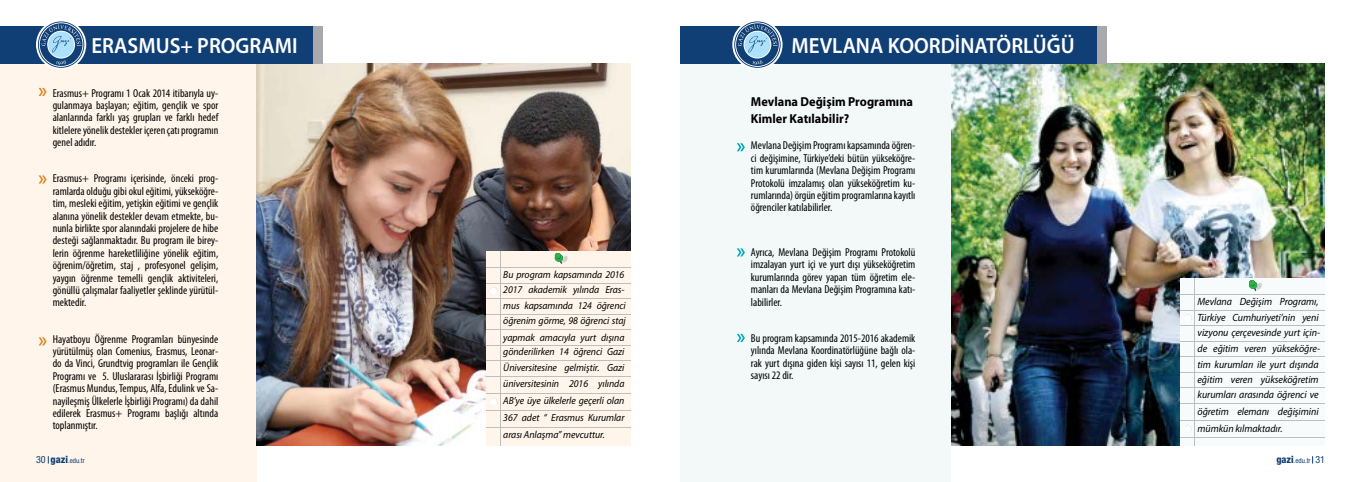
<style>
.page{position:relative;width:1361px;height:482px;background:#fff}
.page>*{position:absolute;margin:0;border:0;box-sizing:border-box;transform-origin:0 0}
.t1{font:600 22px "Myriad Pro";color:#fff;scale:.95 1}
.t2{font:700 13px/17px "Myriad Pro";color:#000;scale:.95 1}
.t3{font:condensed 11.5px/12.4px "Myriad Pro";color:#000;text-align:justify}
.t4{font:italic 10.5px/15.7px "Myriad Pro";letter-spacing:-.005em;color:#000;scale:.95 1}
.t5{font:italic 10.3px/15.7px "Myriad Pro";letter-spacing:-.005em;color:#000;scale:.95 1}
.t6{font:condensed 7px "Helvetica Neue LT Std";color:#103f76}
.s1{font-size:10px}
.s2{font-weight:800;font-size:10px}
</style>
<div class="page">
<div style="left:0;top:57px;width:256px;height:425px;background:#fff5ea"></div>
<img style="left:256px;top:64px;width:374px;height:382px">
<img style="left:951px;top:64px;width:374px;height:382px">
<div style="left:680px;top:57px;width:271px;height:425px;background:#f2f9f8"></div>
<div style="left:0;top:26px;width:313px;height:38px;background:#103f76"></div>
<div style="left:680px;top:26px;width:417px;height:38px;background:#103f76"></div>
<div style="left:486px;top:251px;width:145px;height:195px;background:#fff5ea"></div>
<hr style="left:500px;top:251px;width:1px;height:195px;background:#bcbec0">
<hr style="left:486px;top:268px;width:145px;height:1px;background:#bcbec0">
<hr style="left:486px;top:283px;width:145px;height:1px;background:#bcbec0">
<hr style="left:486px;top:299px;width:145px;height:1px;background:#bcbec0">
<hr style="left:486px;top:314px;width:145px;height:1px;background:#bcbec0">
<hr style="left:486px;top:330px;width:145px;height:1px;background:#bcbec0">
<hr style="left:486px;top:345px;width:145px;height:1px;background:#bcbec0">
<hr style="left:486px;top:361px;width:145px;height:1px;background:#bcbec0">
<hr style="left:486px;top:376px;width:145px;height:1px;background:#bcbec0">
<hr style="left:486px;top:393px;width:145px;height:1px;background:#bcbec0">
<hr style="left:486px;top:427px;width:145px;height:1px;background:#bcbec0">
<hr style="left:486px;top:410px;width:145px;height:1px;background:#bcbec0">
<svg style="left:490px;top:287px;width:7px;height:7px"></svg>
<svg style="left:490px;top:398px;width:7px;height:7px"></svg>
<svg style="left:554px;top:253px;width:14px;height:11px"></svg>
<div style="left:1180px;top:278px;width:145px;height:168px;background:#f8fbfb"></div>
<hr style="left:1194px;top:278px;width:1px;height:167px;background:#bcbec0">
<hr style="left:1180px;top:295px;width:145px;height:1px;background:#bcbec0">
<hr style="left:1180px;top:310px;width:145px;height:1px;background:#bcbec0">
<hr style="left:1180px;top:326px;width:145px;height:1px;background:#bcbec0">
<hr style="left:1180px;top:341px;width:145px;height:1px;background:#bcbec0">
<hr style="left:1180px;top:357px;width:145px;height:1px;background:#bcbec0">
<hr style="left:1180px;top:372px;width:145px;height:1px;background:#bcbec0">
<hr style="left:1180px;top:388px;width:145px;height:1px;background:#bcbec0">
<hr style="left:1180px;top:403px;width:145px;height:1px;background:#bcbec0">
<hr style="left:1180px;top:420px;width:145px;height:1px;background:#bcbec0">
<hr style="left:1180px;top:437px;width:145px;height:1px;background:#bcbec0">
<svg style="left:1249px;top:280px;width:13px;height:11px"></svg>
<div style="left:313px;top:26px;width:9px;height:38px;background:#a7a9ac"></div>
<div style="left:1097px;top:26px;width:9px;height:38px;background:#a7a9ac"></div>
<svg style="left:39px;top:88px;width:8px;height:8px"></svg>
<svg style="left:737px;top:143px;width:8px;height:8px"></svg>
<svg style="left:39px;top:175px;width:8px;height:9px"></svg>
<svg style="left:737px;top:248px;width:8px;height:8px"></svg>
<svg style="left:39px;top:337px;width:8px;height:8px"></svg>
<svg style="left:737px;top:334px;width:8px;height:8px"></svg>
<svg style="left:36px;top:20px;width:50px;height:50px"></svg>
<svg style="left:38px;top:21px;width:46px;height:47px"></svg>
<svg style="left:39px;top:22px;width:44px;height:45px"></svg>
<div style="left:40px;top:23px;width:42px;height:43px;background:#103f76;border-radius:50%"></div>
<svg style="left:47px;top:31px;width:28px;height:28px"></svg>
<svg style="left:48px;top:32px;width:26px;height:26px"></svg>
<svg style="left:56px;top:60px;width:10px;height:5px"></svg>
<svg style="left:42px;top:24px;width:39px;height:29px"></svg>
<svg style="left:732px;top:20px;width:50px;height:50px"></svg>
<svg style="left:734px;top:21px;width:46px;height:47px"></svg>
<svg style="left:735px;top:22px;width:44px;height:45px"></svg>
<div style="left:736px;top:23px;width:43px;height:43px;background:#103f76;border-radius:50%"></div>
<svg style="left:743px;top:31px;width:28px;height:28px"></svg>
<svg style="left:744px;top:32px;width:26px;height:26px"></svg>
<svg style="left:752px;top:60px;width:10px;height:5px"></svg>
<svg style="left:738px;top:24px;width:40px;height:29px"></svg>
<h1 class="t1" style="left:91px;top:31px;width:218px">ERASMUS+ PROGRAMI</h1>
<h1 class="t1" style="left:791px;top:31px;width:299px">MEVLANA KOORDİNATÖRLÜĞÜ</h1>
<p class="t3" style="left:53px;top:86px;width:167px">Erasmus+ Programı 1 Ocak 2014 itibarıyla uy&shy;gulanmaya başlayan; eğitim, gençlik ve spor alanlarında farklı yaş grupları ve farklı hedef kitlelere yönelik destekler içeren çatı programın genel adıdır.</p>
<p class="t3" style="left:53px;top:172px;width:167px">Erasmus+ Programı içerisinde, önceki prog&shy;ramlarda olduğu gibi okul eğitimi, yükseköğre&shy;tim, mesleki eğitim, yetişkin eğitimi ve gençlik alanına yönelik destekler devam etmekte, bu&shy;nunla birlikte spor alanındaki projelere de hibe desteği sağlanmaktadır. Bu program ile birey&shy;lerin öğrenme hareketliliğine yönelik eğitim, öğrenim/öğretim, staj , profesyonel gelişim, yaygın öğrenme temelli gençlik aktiviteleri, gönüllü çalışmalar faaliyetler şeklinde yürütül&shy;mektedir.</p>
<p class="t3" style="left:53px;top:332px;width:167px">Hayatboyu Öğrenme Programları bünyesinde yürütülmüş olan Comenius, Erasmus, Leonar&shy;do da Vinci, Grundtvig programları ile Gençlik Programı ve 5. Uluslararası İşbirliği Programı (Erasmus Mundus, Tempus, Alfa, Edulink ve Sa&shy;nayileşmiş Ülkelerle İşbirliği Programı) da dahil edilerek Erasmus+ Programı başlığı altında toplanmıştır.</p>
<p class="t5" style="left:503px;top:266px;width:130px">Bu program kapsamında 2016<br>2017 akademik yılında Eras&shy;mus kapsamında 124 öğrenci öğrenim görme, 98 öğrenci staj yapmak amacıyla yurt dışına</p>
<p class="t5" style="left:503px;top:344px;width:129px;line-height:15.2px">gönderilirken 14 öğrenci Gazi<br>Üniversitesine gelmiştir. Gazi</p>
<p class="t5" style="left:503px;top:376px;width:129px">üniversitesinin 2016 yılında</p>
<p class="t5" style="left:503px;top:410px;width:129px">367 adet “ Erasmus Kurumlar</p>
<p class="t5" style="left:503px;top:393px;width:129px">AB’ye üye ülkelerle geçerli olan</p>
<p class="t5" style="left:503px;top:427px;width:108px">arası Anlaşma” mevcuttur.</p>
<p class="t2" style="left:751px;top:92px;width:172px">Mevlana Değişim Programına<br>Kimler Katılabilir?</p>
<p class="t3" style="left:751px;top:139px;width:166px">Mevlana Değişim Programı kapsamında öğren&shy;ci değişimine, Türkiye’deki bütün yükseköğre&shy;tim kurumlarında (Mevlana Değişim Programı Protokolü imzalamış olan yükseköğretim ku&shy;rumlarında) örgün eğitim programlarına kayıtlı öğrenciler katılabilirler.</p>
<p class="t3" style="left:751px;top:246px;width:166px">Ayrıca, Mevlana Değişim Programı Protokolü imzalayan yurt içi ve yurt dışı yükseköğretim kurumlarında görev yapan tüm öğretim ele&shy;manları da Mevlana Değişim Programına katı&shy;labilirler.</p>
<p class="t3" style="left:751px;top:332px;width:166px">Bu program kapsamında 2015-2016 akademik yılında Mevlana Koordinatörlüğüne bağlı ola&shy;rak yurt dışına giden kişi sayısı 11, gelen kişi sayısı 22 dir.</p>
<p class="t4" style="left:1197px;top:294px;width:130px">Mevlana Değişim Programı,<br>Türkiye Cumhuriyeti’nin yeni vizyonu çerçevesinde yurt için&shy;de eğitim veren yükseköğre&shy;tim kurumları ile yurt dışında</p>
<p class="t4" style="left:1197px;top:371px;width:129px;line-height:15.2px">eğitim veren yükseköğretim kurumları arasında öğrenci ve</p>
<p class="t4" style="left:1197px;top:402px;width:129px;line-height:17px">öğretim elemanı değişimini mümkün kılmaktadır.</p>
<p class="t6" style="left:36px;top:457px;width:50px"><span class="s1">30</span> <span class="s2">gazi</span>.edu.tr</p>
<p class="t6" style="left:1276px;top:457px;width:50px"><span class="s2">gazi</span>.edu.tr <span class="s1">31</span></p>
</div>
